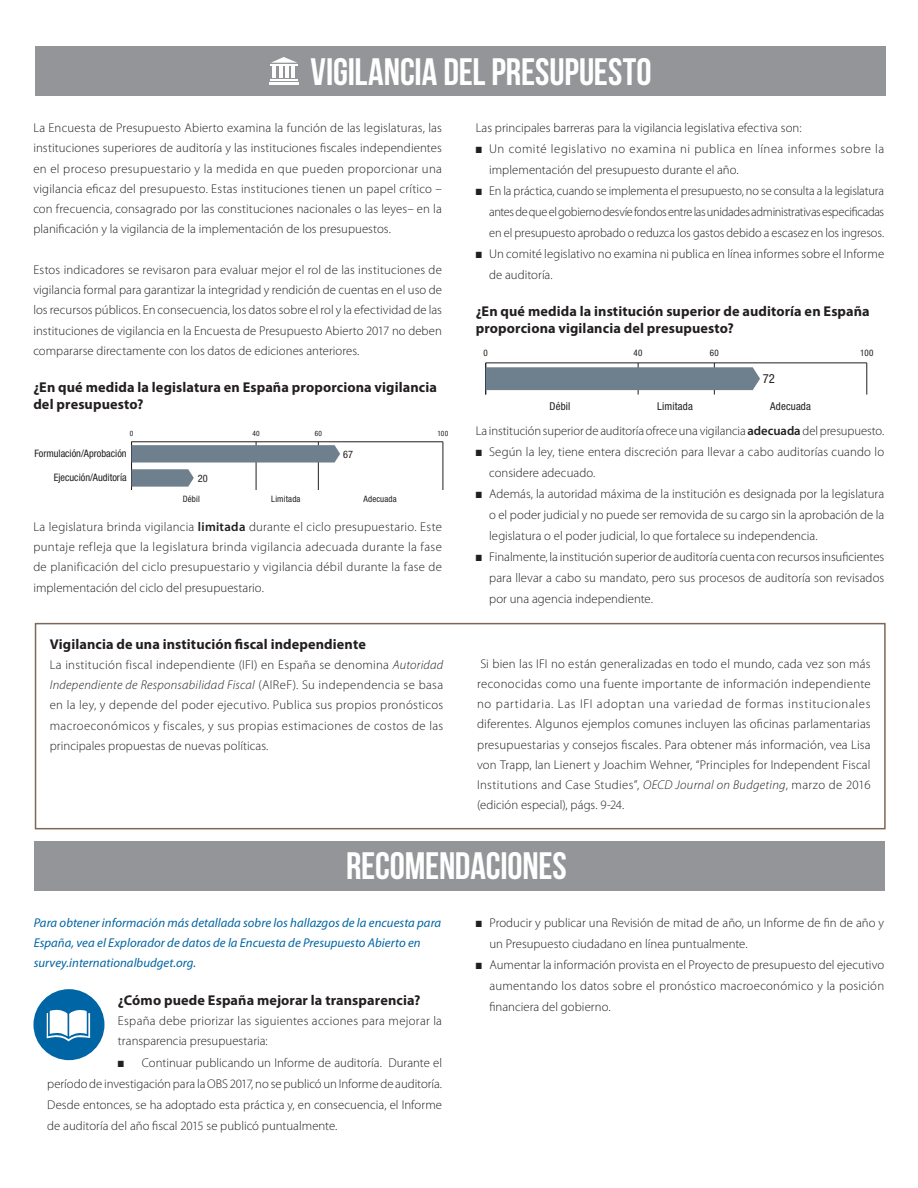
<style>
.page{position:relative;width:918px;height:1188px;background:#fff}
.page>*{position:absolute;margin:0;border:0;box-sizing:border-box;transform-origin:0 0}
.t1{font:38.25px "Bebas Neue";letter-spacing:-.005em;color:#fff}
.Text__Bold_Headings{font:700 14.25px/17.1px "Myriad Pro";letter-spacing:.01em;color:#231f20}
.Text{font:300 12.75px/20.2px "Myriad Pro";letter-spacing:.005em;color:#231f20;text-align:justify}
.Text-2{font:italic 12.75px/20.2px "Myriad Pro";letter-spacing:.005em;color:#0065a4}
.Text-3{font:300 12.75px/21px "Myriad Pro";letter-spacing:.03em;color:#231f20}
.t2{font:condensed 12.6px "Helvetica Neue LT Std";color:#231f20}
.t3{font:condensed 10.8px "Helvetica Neue LT Std";letter-spacing:.015em;color:#231f20}
.t4{font:condensed 10.35px "Helvetica Neue LT Std";color:#231f20}
.t5{font:condensed 9px "Helvetica Neue LT Std";letter-spacing:.04em;color:#231f20}
.t6{font:condensed 8.85px "Helvetica Neue LT Std";letter-spacing:.015em;color:#231f20}
.t7{font:condensed 7.35px "Helvetica Neue LT Std";letter-spacing:.04em;color:#231f20}
.s1{font-weight:600}
.s2{font-style:italic}
</style>
<div class="page">
<div style="left:35px;top:623px;width:851px;height:206px;border:2px solid #7e6754"></div>
<div style="left:33px;top:989px;width:71px;height:71px;background:#0065a4;border-radius:50%"></div>
<svg style="left:47px;top:1009px;width:43px;height:32px"></svg>
<hr style="left:486px;top:363px;width:381px;height:1px;background:#231f20">
<hr style="left:638px;top:363px;width:1px;height:32px;background:#231f20">
<hr style="left:714px;top:363px;width:1px;height:32px;background:#231f20">
<hr style="left:867px;top:363px;width:1px;height:32px;background:#231f20">
<hr style="left:485px;top:363px;width:1px;height:32px;background:#231f20">
<div style="left:486px;top:367px;width:274px;height:23px;background:#6e808d"></div>
<hr style="left:132px;top:442px;width:311px;height:1px;background:#231f20">
<hr style="left:256px;top:442px;width:1px;height:48px;background:#231f20">
<hr style="left:318px;top:442px;width:1px;height:48px;background:#231f20">
<hr style="left:443px;top:442px;width:1px;height:48px;background:#231f20">
<hr style="left:131px;top:442px;width:1px;height:48px;background:#231f20">
<svg style="left:132px;top:445px;width:208px;height:18px;background:#748592"></svg>
<svg style="left:132px;top:469px;width:62px;height:18px"></svg>
<div style="left:34px;top:841px;width:851px;height:49px;background:#939598"></div>
<div style="left:35px;top:46px;width:851px;height:50px;background:#939598"></div>
<hr style="left:269px;top:82px;width:30px;height:3px;background:#fff">
<hr style="left:270px;top:79px;width:27px;height:2px;background:#fff">
<hr style="left:270px;top:64px;width:27px;height:2px;background:#fff">
<svg style="left:271px;top:57px;width:26px;height:21px"></svg>
<p class="t1" style="left:311px;top:50px;width:343px">VIGILANCIA DEL PRESUPUESTO</p>
<p class="Text" style="left:33px;top:118px;width:410px">La Encuesta de Presupuesto Abierto examina la función de las legislaturas, las instituciones superiores de auditoría y las instituciones fiscales independientes en el proceso presupuestario y la medida en que pueden proporcionar una vigilancia eficaz del presupuesto. Estas instituciones tienen un papel crítico – con frecuencia, consagrado por las constituciones nacionales o las leyes– en la planificación y la vigilancia de la implementación de los presupuestos.</p>
<p class="Text" style="left:33px;top:260px;width:410px">Estos indicadores se revisaron para evaluar mejor el rol de las instituciones de vigilancia formal para garantizar la integridad y rendición de cuentas en el uso de los recursos públicos. En consecuencia, los datos sobre el rol y la efectividad de las instituciones de vigilancia en la Encuesta de Presupuesto Abierto 2017 no deben compararse directamente con los datos de ediciones anteriores.</p>
<p class="Text__Bold_Headings" style="left:33px;top:379px;width:405px">¿En qué medida la legislatura en España proporciona vigilancia del presupuesto?</p>
<p class="t7" style="left:130px;top:429px;width:5px">0</p>
<p class="t7" style="left:252px;top:429px;width:9px">40</p>
<p class="t7" style="left:315px;top:429px;width:9px">60</p>
<p class="t7" style="left:438px;top:429px;width:12px">100</p>
<p class="t4" style="left:34px;top:447px;width:94px">Formulación/Aprobación</p>
<p class="t4" style="left:54px;top:471px;width:74px">Ejecución/Auditoría</p>
<p class="t4" style="left:198px;top:472px;width:11px">20</p>
<p class="t4" style="left:343px;top:448px;width:11px">67</p>
<p class="t6" style="left:183px;top:494px;width:19px">Débil</p>
<p class="t6" style="left:271px;top:494px;width:31px">Limitada</p>
<p class="t6" style="left:363px;top:494px;width:35px">Adecuada</p>
<p class="Text" style="left:33px;top:517px;width:410px">La legislatura brinda vigilancia <span class="s1">limitada</span> durante el ciclo presupuestario. Este puntaje refleja que la legislatura brinda vigilancia adecuada durante la fase de planificación del ciclo presupuestario y vigilancia débil durante la fase de implementación del ciclo del presupuestario.</p>
<p class="Text" style="left:476px;top:118px;width:327px">Las principales barreras para la vigilancia legislativa efectiva son:</p>
<p class="Text-3" style="left:489px;top:138px;width:397px;text-indent:-14px">■ Un comité legislativo no examina ni publica en línea informes sobre la implementación del presupuesto durante el año.</p>
<p class="Text" style="left:489px;top:180px;width:397px;line-height:21px;text-indent:-14px">■ En la práctica, cuando se implementa el presupuesto, no se consulta a la legislatura antes de que el gobierno desvíe fondos entre las unidades administrativas especificadas en el presupuesto aprobado o reduzca los gastos debido a escasez en los ingresos.</p>
<p class="Text" style="left:489px;top:243px;width:397px;line-height:21px;text-indent:-14px">■ Un comité legislativo no examina ni publica en línea informes sobre el Informe de auditoría.</p>
<p class="Text__Bold_Headings" style="left:476px;top:303px;width:396px">¿En qué medida la institución superior de auditoría en España proporciona vigilancia del presupuesto?</p>
<p class="t5" style="left:484px;top:348px;width:6px">0</p>
<p class="t5" style="left:634px;top:348px;width:11px">40</p>
<p class="t5" style="left:710px;top:348px;width:10px">60</p>
<p class="t5" style="left:860px;top:348px;width:15px">100</p>
<p class="t2" style="left:763px;top:371px;width:14px">72</p>
<p class="t3" style="left:550px;top:399px;width:22px">Débil</p>
<p class="t3" style="left:657px;top:399px;width:37px">Limitada</p>
<p class="t3" style="left:770px;top:399px;width:42px">Adecuada</p>
<p class="Text" style="left:476px;top:421px;width:410px">La institución superior de auditoría ofrece una vigilancia <span class="s1">adecuada</span> del presupuesto.</p>
<p class="Text" style="left:489px;top:441px;width:397px;line-height:21px;text-indent:-14px">■ Según la ley, tiene entera discreción para llevar a cabo auditorías cuando lo considere adecuado.</p>
<p class="Text" style="left:489px;top:483px;width:397px;line-height:21px;text-indent:-14px">■ Además, la autoridad máxima de la institución es designada por la legislatura o el poder judicial y no puede ser removida de su cargo sin la aprobación de la legislatura o el poder judicial, lo que fortalece su independencia.</p>
<p class="Text" style="left:489px;top:546px;width:397px;line-height:21px;text-indent:-14px">■ Finalmente, la institución superior de auditoría cuenta con recursos insuficientes para llevar a cabo su mandato, pero sus procesos de auditoría son revisados por una agencia independiente.</p>
<p class="Text__Bold_Headings" style="left:50px;top:635px;width:318px">Vigilancia de una institución fiscal independiente</p>
<p class="Text" style="left:50px;top:655px;width:395px">La institución fiscal independiente (IFI) en España se denomina <span class="s2">Autoridad Independiente de Responsabilidad Fiscal</span> (AIReF). Su independencia se basa en la ley, y depende del poder ejecutivo. Publica sus propios pronósticos macroeconómicos y fiscales, y sus propias estimaciones de costos de las principales propuestas de nuevas políticas.</p>
<p class="Text" style="left:477px;top:654px;width:395px">Si bien las IFI no están generalizadas en todo el mundo, cada vez son más reconocidas como una fuente importante de información independiente no partidaria. Las IFI adoptan una variedad de formas institucionales diferentes. Algunos ejemplos comunes incluyen las oficinas parlamentarias presupuestarias y consejos fiscales. Para obtener más información, vea Lisa von Trapp, Ian Lienert y Joachim Wehner, “Principles for Independent Fiscal Institutions and Case Studies”, <span class="s2">OECD Journal on Budgeting</span>, marzo de 2016 (edición especial), págs. 9-24.</p>
<p class="t1" style="left:346px;top:845px;width:222px">RECOMENDACIONES</p>
<p class="Text-2" style="left:34px;top:913px;width:409px">Para obtener información más detallada sobre los hallazgos de la encuesta para<br>España, vea el Explorador de datos de la Encuesta de Presupuesto Abierto en survey.internationalbudget.org.</p>
<p class="Text__Bold_Headings" style="left:118px;top:992px;width:304px">¿Cómo puede España mejorar la transparencia?</p>
<p class="Text" style="left:118px;top:1011px;width:326px">España debe priorizar las siguientes acciones para mejorar la transparencia presupuestaria:</p>
<p class="Text" style="left:47px;top:1052px;width:396px;line-height:21px;text-indent:71px">■ Continuar publicando un Informe de auditoría. Durante el período de investigación para la OBS 2017, no se publicó un Informe de auditoría.<br>Desde entonces, se ha adoptado esta práctica y, en consecuencia, el Informe de auditoría del año fiscal 2015 se publicó puntualmente.</p>
<p class="Text" style="left:489px;top:912px;width:396px;line-height:21px;text-indent:-14px">■ Producir y publicar una Revisión de mitad de año, un Informe de fin de año y un Presupuesto ciudadano en línea puntualmente.</p>
<p class="Text" style="left:489px;top:954px;width:396px;line-height:21px;text-indent:-14px">■ Aumentar la información provista en el Proyecto de presupuesto del ejecutivo aumentando los datos sobre el pronóstico macroeconómico y la posición financiera del gobierno.</p>
</div>
